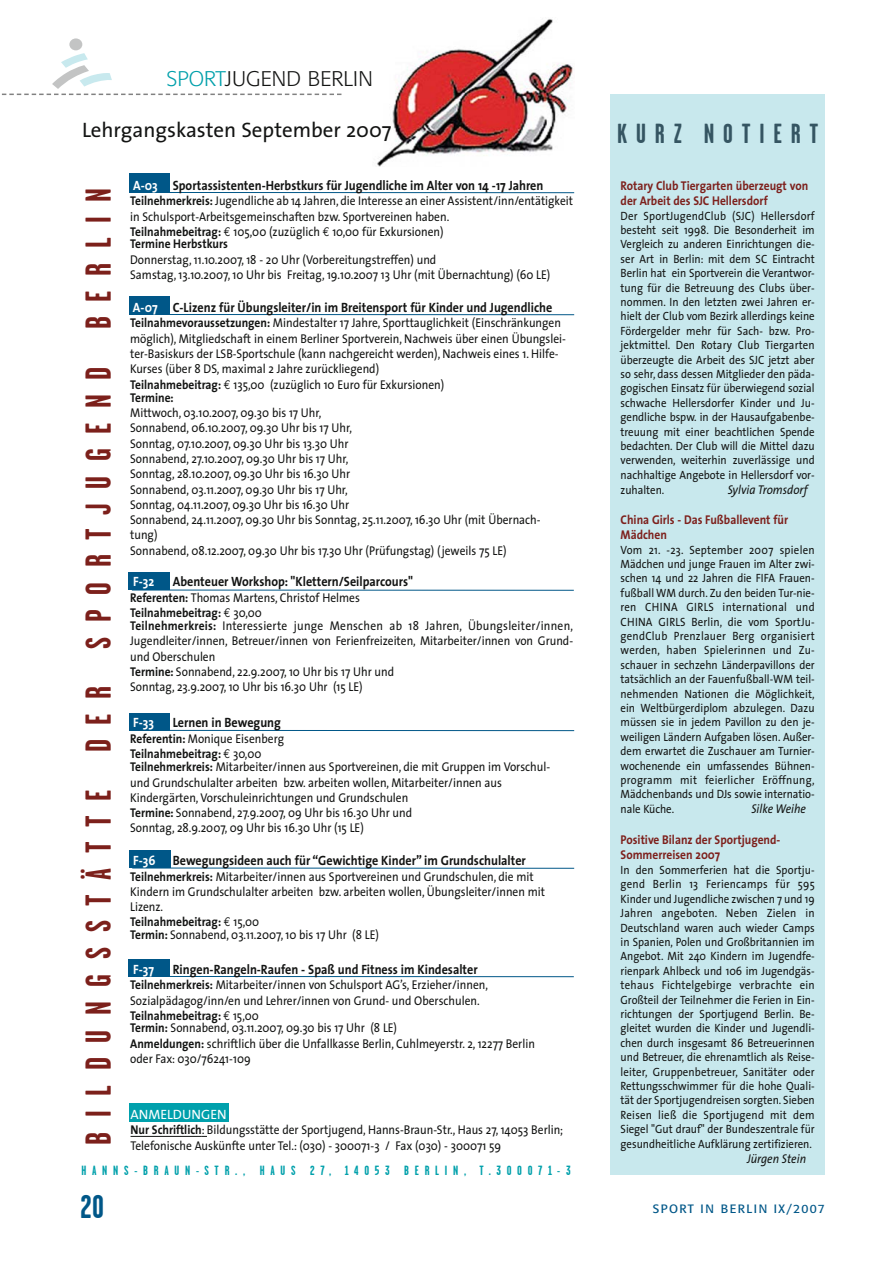
<style>
.page{position:relative;width:893px;height:1263px;background:#fff}
.page>*{position:absolute;margin:0;border:0;box-sizing:border-box;transform-origin:0 0}
.t1{font:700 36px "Garage Gothic";letter-spacing:.405em;color:#7c201b}
.t2{font:700 33px "Garage Gothic";color:#005788}
.t3{font:700 27.6px "Garage Gothic";letter-spacing:.32em;color:#355562}
.t4{font:21px "The Sans";color:#131413}
.t5{font:300 21px "Formata";color:#131413}
.t6{font:700 13.5px "The Sans";color:#131413;scale:.9 1}
.t7{font:700 13.5px "The Sans";color:#fff;scale:.9 1}
.t8{font:13.5px "The Sans";color:#fff}
.t9{font:700 13.35px "Garage Gothic";letter-spacing:.43em;color:#00a0ab}
.t10{font:12.75px/15.3px "The Sans";color:#131413;scale:.9 1}
.t11{font:700 12.75px/15.3px "The Sans";color:#7d201c;scale:.9 1}
.t12{font:700 12.75px/15.8px "The Sans";color:#131413;scale:.9 1}
.t13{font:italic 12.75px "The Sans";color:#131413;scale:.9 1}
.t14{font:12px/14.4px "The Sans";color:#131413;text-align:justify;scale:.9 1}
.t15{font:12px "Formata";letter-spacing:.115em;color:#005788}
.s1{color:#00a0ab}
.s2{color:#fff}
.s3{font-weight:700}
.s4{font-family:"Euro Mono"}
.s5{font-weight:400}
.s6{font-family:"Euro Mono";font-weight:400}
</style>
<div class="page">
<div style="left:69px;top:38px;width:13px;height:12px;background:#c3c4c4;border-radius:50%"></div>
<svg style="left:1px;top:53px;width:340px;height:42px"></svg>
<div style="left:611px;top:94px;width:214px;height:1080px;background:#c8e8ed"></div>
<hr style="left:131px;top:1136px;width:49px;height:1px;background:#131413">
<svg style="left:180px;top:1136px;width:27px;height:1px"></svg>
<div style="left:129px;top:1103px;width:99px;height:19px;background:#00a0ac"></div>
<img style="left:377px;top:19px;width:196px;height:147px">
<div style="left:129px;top:296px;width:41px;height:19px;background:#005788"></div>
<hr style="left:132px;top:314px;width:442px;height:1px;background:#005788">
<div style="left:129px;top:713px;width:41px;height:17px;background:#005788"></div>
<hr style="left:132px;top:730px;width:442px;height:1px;background:#005788">
<div style="left:129px;top:573px;width:41px;height:17px;background:#005788"></div>
<hr style="left:132px;top:590px;width:442px;height:1px;background:#005788">
<div style="left:129px;top:851px;width:41px;height:17px;background:#005788"></div>
<hr style="left:132px;top:868px;width:442px;height:1px;background:#005788">
<div style="left:129px;top:959px;width:41px;height:18px;background:#005788"></div>
<hr style="left:132px;top:976px;width:442px;height:1px;background:#005788">
<div style="left:129px;top:173px;width:41px;height:20px;background:#005788"></div>
<hr style="left:132px;top:192px;width:442px;height:1px;background:#005788">
<h3 class="t5" style="left:167px;top:69px;width:208px"><span class="s1">SPORT</span>JUGEND BERLIN</h3>
<h3 class="t4" style="left:82px;top:122px;width:311px">Lehrgangskasten September 2007</h3>
<p class="t6" style="left:133px;top:178px;width:457px"><span class="s2">A-03</span> Sportassistenten-Herbstkurs für Jugendliche im Alter von 14 -17 Jahren</p>
<p class="t10" style="left:130px;top:195px;width:494px"><span class="s3">Teilnehmerkreis:</span> Jugendliche ab 14 Jahren, die Interesse an einer Assistent/inn/entätigkeit in Schulsport-Arbeitsgemeinschaften bzw. Sportvereinen haben.<br><span class="s3">Teilnahmebeitrag:</span> <span class="s4">€</span> 105,00 (zuzüglich <span class="s4">€</span> 10,00 für Exkursionen)</p>
<p class="t12" style="left:130px;top:236px;width:110px">Termine Herbstkurs</p>
<p class="t10" style="left:130px;top:253px;width:468px">Donnerstag, 11.10.2007, 18 - 20 Uhr (Vorbereitungstreffen) und<br>Samstag, 13.10.2007, 10 Uhr bis Freitag, 19.10.2007 13 Uhr (mit Übernachtung) (60 LE)</p>
<p class="t6" style="left:133px;top:300px;width:468px"><span class="s2">A-07</span> C-Lizenz für Übungsleiter/in im Breitensport für Kinder und Jugendliche</p>
<p class="t10" style="left:130px;top:316px;width:486px"><span class="s3">Teilnahmevoraussetzungen:</span> Mindestalter 17 Jahre, Sporttauglichkeit (Einschränkungen möglich), Mitgliedschaft in einem Berliner Sportverein, Nachweis über einen Übungslei&shy;ter-Basiskurs der LSB-Sportschule (kann nachgereicht werden), Nachweis eines 1. Hilfe-Kurses (über 8 DS, maximal 2 Jahre zurückliegend)<br><span class="s3">Teilnahmebeitrag:</span> <span class="s4">€</span> 135,00 (zuzüglich 10 Euro für Exkursionen)</p>
<p class="t12" style="left:130px;top:390px;width:50px">Termine:</p>
<p class="t10" style="left:130px;top:406px;width:458px">Mittwoch, 03.10.2007, 09.30 bis 17 Uhr,<br>Sonnabend, 06.10.2007, 09.30 Uhr bis 17 Uhr,<br>Sonntag, 07.10.2007, 09.30 Uhr bis 13.30 Uhr<br>Sonnabend, 27.10.2007, 09.30 Uhr bis 17 Uhr,<br>Sonntag, 28.10.2007, 09.30 Uhr bis 16.30 Uhr<br>Sonnabend, 03.11.2007, 09.30 Uhr bis 17 Uhr,<br>Sonntag, 04.11.2007, 09.30 Uhr bis 16.30 Uhr<br>Sonnabend, 24.11.2007, 09.30 Uhr bis Sonntag, 25.11.2007, 16.30 Uhr (mit Übernach&shy;tung)<br>Sonnabend, 08.12.2007, 09.30 Uhr bis 17.30 Uhr (Prüfungstag) (jeweils 75 LE)</p>
<p class="t7" style="left:133px;top:574px;width:25px">F-32</p>
<p class="t6" style="left:173px;top:574px;width:269px">Abenteuer Workshop: "Klettern/Seilparcours"</p>
<p class="t10" style="left:130px;top:591px;width:257px;line-height:15.8px"><span class="s3">Referenten:</span> Thomas Martens, Christof Helmes<br><span class="s3">Teilnahmebeitrag:</span> <span class="s4">€</span> 30,00</p>
<p class="t10" style="left:130px;top:619px;width:494px"><span class="s3">Teilnehmerkreis:</span> Interessierte junge Menschen ab 18 Jahren, Übungsleiter/innen, Jugendleiter/innen, Betreuer/innen von Ferienfreizeiten, Mitarbeiter/innen von Grund&shy;und Oberschulen<br><span class="s3">Termine:</span> Sonnabend, 22.9.2007, 10 Uhr bis 17 Uhr und<br>Sonntag, 23.9.2007, 10 Uhr bis 16.30 Uhr (15 LE)</p>
<p class="t7" style="left:133px;top:716px;width:25px">F-33</p>
<p class="t6" style="left:173px;top:716px;width:122px">Lernen in Bewegung</p>
<p class="t12" style="left:130px;top:731px;width:172px">Referentin: <span class="s5">Monique Eisenberg<br></span>Teilnahmebeitrag: <span class="s6">€</span> <span class="s5">30,00</span></p>
<p class="t10" style="left:130px;top:760px;width:468px"><span class="s3">Teilnehmerkreis:</span> Mitarbeiter/innen aus Sportvereinen, die mit Gruppen im Vorschul&shy;und Grundschulalter arbeiten bzw. arbeiten wollen, Mitarbeiter/innen aus Kindergärten, Vorschuleinrichtungen und Grundschulen<br><span class="s3">Termine:</span> Sonnabend, 27.9.2007, 09 Uhr bis 16.30 Uhr und<br>Sonntag, 28.9.2007, 09 Uhr bis 16.30 Uhr (15 LE)</p>
<p class="t7" style="left:133px;top:854px;width:26px">F-36</p>
<p class="t6" style="left:173px;top:854px;width:394px">Bewegungsideen auch für “Gewichtige Kinder” im Grundschulalter</p>
<p class="t10" style="left:130px;top:870px;width:463px"><span class="s3">Teilnehmerkreis:</span> Mitarbeiter/innen aus Sportvereinen und Grundschulen, die mit Kindern im Grundschulalter arbeiten bzw. arbeiten wollen, Übungsleiter/innen mit Lizenz.<br><span class="s3">Teilnahmebeitrag:</span> <span class="s4">€</span> 15,00</p>
<p class="t10" style="left:130px;top:928px;width:278px"><span class="s3">Termin:</span> Sonnabend, 03.11.2007, 10 bis 17 Uhr (8 LE)</p>
<p class="t7" style="left:133px;top:962px;width:25px">F-37</p>
<p class="t6" style="left:173px;top:962px;width:340px">Ringen-Rangeln-Raufen - Spaß und Fitness im Kindesalter</p>
<p class="t10" style="left:130px;top:978px;width:399px"><span class="s3">Teilnehmerkreis:</span> Mitarbeiter/innen von Schulsport AG’s, Erzieher/innen,<br>Sozialpädagog/inn/en und Lehrer/innen von Grund- und Oberschulen.<br><span class="s3">Teilnahmebeitrag:</span> <span class="s4">€</span> 15,00</p>
<p class="t10" style="left:130px;top:1021px;width:451px"><span class="s3">Termin:</span> Sonnabend, 03.11.2007, 09.30 bis 17 Uhr (8 LE)<br><span class="s3">Anmeldungen:</span> schriftlich über die Unfallkasse Berlin, Cuhlmeyerstr. 2, 12277 Berlin oder Fax: 030/76241-109</p>
<h1 class="t1" style="left:77px;top:1145px;width:958px;rotate:-90deg">BILDUNGSSTÄTTE DER SPORTJUGEND BERLIN</h1>
<p class="t10" style="left:131px;top:1099px;width:482px;line-height:21.8px"><span class="s2">ANMELDUNGEN<br></span><span class="s3">Nur Schriftlich</span>: Bildungsstätte der Sportjugend, Hanns-Braun-Str., Haus 27, 14053 Berlin;</p>
<p class="t10" style="left:131px;top:1139px;width:413px">Telefonische Auskünfte unter Tel.: (030) - 300071-3 / Fax (030) - 300071 59</p>
<p class="t9" style="left:81px;top:1163px;width:491px">HANNS-BRAUN-STR., HAUS 27, 14053 BERLIN, T.300071-3</p>
<p class="t8" style="left:131px;top:1109px;width:98px">ANMELDUNGEN</p>
<h2 class="t2" style="left:81px;top:1187px;width:25px">20</h2>
<h3 class="t3" style="left:617px;top:118px;width:203px">KURZ NOTIERT</h3>
<p class="t11" style="left:621px;top:178px;width:210px">Rotary Club Tiergarten überzeugt von der Arbeit des SJC Hellersdorf</p>
<p class="t14" style="left:621px;top:210px;width:217px">Der SportJugendClub (SJC) Hellersdorf besteht seit 1998. Die Besonderheit im Vergleich zu anderen Einrichtungen die&shy;ser Art in Berlin: mit dem SC Eintracht Berlin hat ein Sportverein die Verantwor&shy;tung für die Betreuung des Clubs über&shy;nommen. In den letzten zwei Jahren er&shy;hielt der Club vom Bezirk allerdings keine Fördergelder mehr für Sach- bzw. Pro&shy;jektmittel. Den Rotary Club Tiergarten überzeugte die Arbeit des SJC jetzt aber so sehr, dass dessen Mitglieder den päda&shy;gogischen Einsatz für überwiegend sozial schwache Hellersdorfer Kinder und Ju&shy;gendliche bspw. in der Hausaufgabenbe&shy;treuung mit einer beachtlichen Spende bedachten. Der Club will die Mittel dazu verwenden, weiterhin zuverlässige und nachhaltige Angebote in Hellersdorf vor&shy;zuhalten.</p>
<p class="t13" style="left:728px;top:484px;width:90px">Sylvia Tromsdorf</p>
<p class="t11" style="left:621px;top:512px;width:188px">China Girls - Das Fußballevent für<br>Mädchen</p>
<p class="t14" style="left:621px;top:543px;width:217px">Vom 21. -23. September 2007 spielen Mädchen und junge Frauen im Alter zwi&shy;schen 14 und 22 Jahren die FIFA Frauen&shy;fußball WM durch. Zu den beiden Tur-nie&shy;ren CHINA GIRLS international und CHINA GIRLS Berlin, die vom SportJu&shy;gendClub Prenzlauer Berg organisiert werden, haben Spielerinnen und Zu&shy;schauer in sechzehn Länderpavillons der tatsächlich an der Fauenfußball-WM teil&shy;nehmenden Nationen die Möglichkeit, ein Weltbürgerdiplom abzulegen. Dazu müssen sie in jedem Pavillon zu den je&shy;weiligen Ländern Aufgaben lösen. Außer&shy;dem erwartet die Zuschauer am Turnier&shy;wochenende ein umfassendes Bühnen&shy;programm mit feierlicher Eröffnung, Mädchenbands und DJs sowie internatio&shy;nale Küche.</p>
<p class="t13" style="left:751px;top:804px;width:62px">Silke Weihe</p>
<p class="t11" style="left:621px;top:832px;width:179px">Positive Bilanz der Sportjugend-<br>Sommerreisen 2007</p>
<p class="t14" style="left:621px;top:864px;width:217px">In den Sommerferien hat die Sportju&shy;gend Berlin 13 Feriencamps für 595<br>Kinder und Jugendliche zwischen 7 und 19<br>Jahren angeboten. Neben Zielen in Deutschland waren auch wieder Camps in Spanien, Polen und Großbritannien im Angebot. Mit 240 Kindern im Jugendfe&shy;rienpark Ahlbeck und 106 im Jugendgäs&shy;tehaus Fichtelgebirge verbrachte ein Großteil der Teilnehmer die Ferien in Ein&shy;richtungen der Sportjugend Berlin. Be&shy;gleitet wurden die Kinder und Jugendli&shy;chen durch insgesamt 86 Betreuerinnen und Betreuer, die ehrenamtlich als Reise&shy;leiter, Gruppenbetreuer, Sanitäter oder Rettungsschwimmer für die hohe Quali&shy;tät der Sportjugendreisen sorgten. Sieben Reisen ließ die Sportjugend mit dem Siegel "Gut drauf" der Bundeszentrale für gesundheitliche Aufklärung zertifizieren.</p>
<p class="t13" style="left:747px;top:1153px;width:67px">Jürgen Stein</p>
<p class="t15" style="left:653px;top:1203px;width:173px">SPORT IN BERLIN IX/2007</p>
</div>
